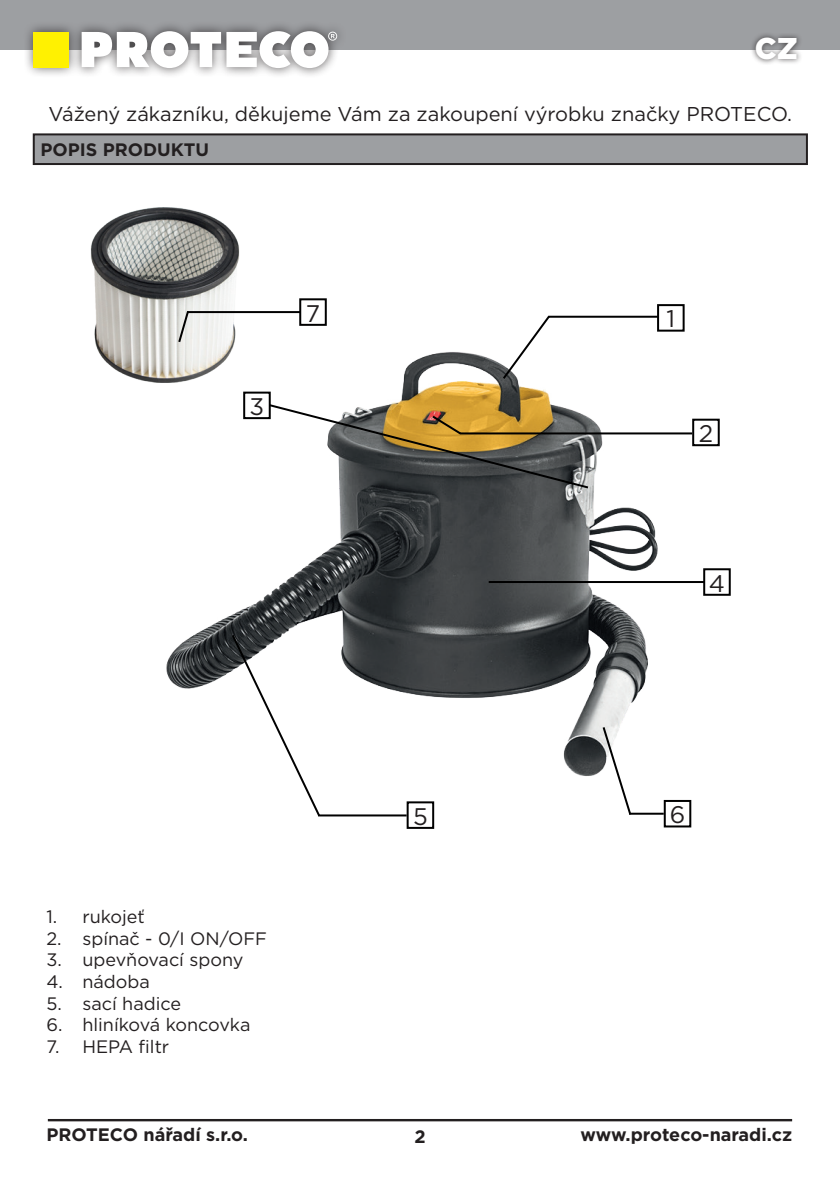
<style>
.page{position:relative;width:840px;height:1191px;background:#fff}
.page>*{position:absolute;margin:0;border:0;box-sizing:border-box;transform-origin:0 0}
.t1{font:900 30px "Gotham";color:#fff}
.t2{font:24px "Gotham";color:#231f20}
.t3{font:20px "Gotham";color:#231f20}
.t4{font:18px "Gotham";color:#231f20}
.t5{font:700 18px "Gotham";color:#231f20}
</style>
<div class="page">
<div style="left:0;top:0;width:839px;height:50px;background:#9d9fa2"></div>
<div style="left:23px;top:21px;width:324px;height:57px;background:#231f20;opacity:.75"></div>
<div style="left:34px;top:32px;width:35px;height:35px;background:#fff101"></div>
<svg style="left:82px;top:31px;width:255px;height:37px"></svg>
<div style="left:749px;top:32px;width:53px;height:34px;background:#231f20;opacity:.75"></div>
<hr style="left:48px;top:1119px;width:743px;height:2px;background:#231f20">
<img style="left:166px;top:352px;width:565px;height:424px">
<svg style="left:500px;top:315px;width:51px;height:66px"></svg>
<hr style="left:548px;top:316px;width:109px;height:2px;background:#000">
<div style="left:656px;top:304px;width:28px;height:28px;border:2px solid #000"></div>
<hr style="left:460px;top:432px;width:231px;height:2px;background:#000">
<div style="left:691px;top:419px;width:28px;height:27px;border:2px solid #000"></div>
<svg style="left:267px;top:403px;width:323px;height:87px"></svg>
<div style="left:243px;top:391px;width:27px;height:28px;border:2px solid #000"></div>
<hr style="left:488px;top:581px;width:215px;height:2px;background:#000">
<div style="left:702px;top:568px;width:28px;height:28px;border:2px solid #000"></div>
<svg style="left:230px;top:632px;width:92px;height:185px"></svg>
<hr style="left:318px;top:814px;width:88px;height:2px;background:#000">
<div style="left:406px;top:801px;width:28px;height:28px;border:2px solid #000"></div>
<svg style="left:600px;top:725px;width:32px;height:90px"></svg>
<hr style="left:628px;top:812px;width:35px;height:2px;background:#000">
<div style="left:663px;top:800px;width:28px;height:27px;border:2px solid #000"></div>
<img style="left:90px;top:207px;width:172px;height:198px">
<svg style="left:177px;top:309px;width:13px;height:35px"></svg>
<hr style="left:187px;top:311px;width:113px;height:2px;background:#000">
<div style="left:299px;top:298px;width:27px;height:28px;border:2px solid #000"></div>
<div style="left:34px;top:134px;width:772px;height:30px;background:#9d9fa2"></div>
<div style="left:33px;top:133px;width:774px;height:32px;border:2px solid #231f20"></div>
<h1 class="t1" style="left:754px;top:28px;width:44px">CZ</h1>
<p class="t3" style="left:48px;top:101px;width:744px">Vážený zákazníku, děkujeme Vám za zakoupení výrobku značky PROTECO.</p>
<p class="t5" style="left:40px;top:138px;width:170px">POPIS PRODUKTU</p>
<h2 class="t2" style="left:249px;top:391px;width:16px">3</h2>
<h2 class="t2" style="left:306px;top:298px;width:16px">7</h2>
<p class="t4" style="left:46px;top:905px;width:100px">1. rukojeť</p>
<p class="t4" style="left:46px;top:927px;width:222px">2. spínač - 0/I ON/OFF</p>
<p class="t4" style="left:46px;top:948px;width:198px">3. upevňovací spony</p>
<p class="t4" style="left:46px;top:970px;width:105px">4. nádoba</p>
<p class="t4" style="left:46px;top:991px;width:136px">5. sací hadice</p>
<p class="t4" style="left:46px;top:1013px;width:205px">6. hliníková koncovka</p>
<p class="t4" style="left:46px;top:1035px;width:124px">7. HEPA filtr</p>
<h2 class="t2" style="left:666px;top:304px;width:10px">1</h2>
<h2 class="t2" style="left:698px;top:418px;width:16px">2</h2>
<h2 class="t2" style="left:708px;top:568px;width:18px">4</h2>
<h2 class="t2" style="left:413px;top:801px;width:16px">5</h2>
<h2 class="t2" style="left:669px;top:799px;width:17px">6</h2>
<p class="t5" style="left:46px;top:1123px;width:203px">PROTECO nářadí s.r.o.</p>
<p class="t5" style="left:414px;top:1124px;width:13px">2</p>
<p class="t5" style="left:580px;top:1123px;width:213px">www.proteco-naradi.cz</p>
</div>
